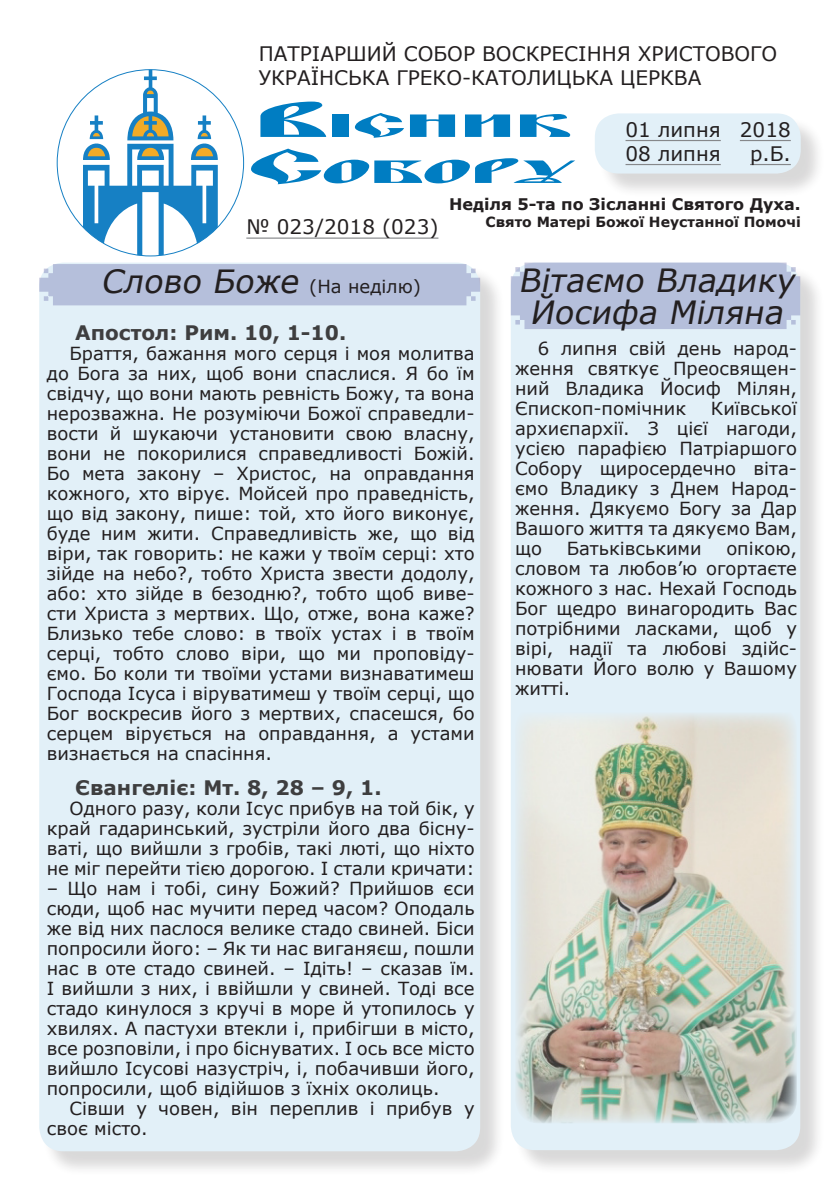
<style>
.page{position:relative;width:840px;height:1191px;background:#fff}
.page>*{position:absolute;margin:0;border:0;box-sizing:border-box;transform-origin:0 0}
.Назва_рубрики{font:italic 32px/32px "Verdana";color:#231f20;text-align:center}
.ВІСНИК_СОБОРУ{font:31px/46px "Blagovest Five";color:#007dc2;scale:2.79 1}
.Неділя_Текст{font:20px "Verdana";color:#231f20}
.Текст_виділення{font:700 20px "Verdana";color:#3e3e3f}
.Текст_читання{font:18px/20px "Verdana";color:#231f20;text-align:justify}
.Назва_рубрики-2{font:18px "Verdana";color:#231f20}
.День_календаря{font:700 16px "Verdana";color:#231f20}
.День_календаря-2{font:700 14px "Verdana";color:#231f20}
.s1{font-size:44.4px}
.s2{font-style:italic;font-size:32px}
</style>
<div class="page">
<div style="left:513px;top:265px;width:311px;height:910px;background:#231f20;opacity:.75"></div>
<div style="left:510px;top:262px;width:289px;height:888px;background:#e2f0f8;border-radius:24px"></div>
<div style="left:42px;top:266px;width:462px;height:910px;background:#231f20;opacity:.75"></div>
<div style="left:39px;top:262px;width:441px;height:889px;background:#e2f0f8;border-radius:24px"></div>
<div style="left:39px;top:264px;width:441px;height:41px;background:#b5bfdb"></div>
<div style="left:597px;top:116px;width:228px;height:83px;background:#231f20;opacity:.75"></div>
<div style="left:594px;top:113px;width:206px;height:60px;background:#e2f0f8;border-radius:24px"></div>
<hr style="left:246px;top:237px;width:192px;height:2px;background:#86888b">
<hr style="left:739px;top:140px;width:51px;height:1px;background:#86888b">
<hr style="left:749px;top:164px;width:41px;height:1px;background:#86888b">
<hr style="left:625px;top:140px;width:95px;height:1px;background:#86888b">
<hr style="left:625px;top:164px;width:95px;height:1px;background:#86888b">
<svg style="left:56px;top:69px;width:188px;height:188px"></svg>
<div style="left:510px;top:262px;width:289px;height:67px;background:#b5bfdb"></div>
<img style="left:516px;top:714px;width:280px;height:409px">
<p class="Неділя_Текст" style="left:259px;top:40px;width:519px">ПАТРІАРШИЙ СОБОР ВОСКРЕСІННЯ ХРИСТОВОГО</p>
<p class="Неділя_Текст" style="left:259px;top:64px;width:444px">УКРАЇНСЬКА ГРЕКО-КАТОЛИЦЬКА ЦЕРКВА</p>
<p class="ВІСНИК_СОБОРУ" style="left:249px;top:102px;width:118px"><span class="s1">В</span>існик<br><span class="s1">С</span>обору</p>
<p class="Неділя_Текст" style="left:739px;top:115px;width:52px">2018</p>
<p class="Неділя_Текст" style="left:749px;top:139px;width:42px">р.Б.</p>
<p class="Неділя_Текст" style="left:625px;top:115px;width:97px">01 липня</p>
<p class="Неділя_Текст" style="left:625px;top:139px;width:97px">08 липня</p>
<p class="День_календаря" style="left:449px;top:193px;width:353px">Неділя 5-та по Зісланні Святого Духа.</p>
<p class="День_календаря-2" style="left:485px;top:212px;width:316px">Свято Матері Божої Неустанної Помочі</p>
<p class="Неділя_Текст" style="left:246px;top:213px;width:193px">№ 023/2018 (023)</p>
<p class="Назва_рубрики-2" style="left:100px;top:274px;width:322px"><span class="s2">Слово Боже</span> (На неділю)</p>
<p class="Текст_виділення" style="left:75px;top:318px;width:272px">Апостол: Рим. 10, 1-10.</p>
<p class="Текст_читання" style="left:47px;top:343px;width:429px;text-indent:23px">Браття, бажання мого серця і моя молитва до Бога за них, щоб вони спаслися. Я бо їм свідчу, що вони мають ревність Божу, та вона нерозважна. Не розуміючи Божої справедли&shy;вости й шукаючи установити свою власну, вони не покорилися справедливості Божій.<br>Бо мета закону – Христос, на оправдання кожного, хто вірує. Мойсей про праведність, що від закону, пише: той, хто його виконує, буде ним жити. Справедливість же, що від віри, так говорить: не кажи у твоїм серці: хто зійде на небо?, тобто Христа звести додолу, або: хто зійде в безодню?, тобто щоб виве&shy;сти Христа з мертвих. Що, отже, вона каже?<br>Близько тебе слово: в твоїх устах і в твоїм серці, тобто слово віри, що ми проповіду&shy;ємо. Бо коли ти твоїми устами визнаватимеш Господа Ісуса і віруватимеш у твоїм серці, що Бог воскресив його з мертвих, спасешся, бо серцем вірується на оправдання, а устами визнається на спасіння.</p>
<p class="Текст_виділення" style="left:75px;top:774px;width:308px">Євангеліє: Мт. 8, 28 – 9, 1.</p>
<p class="Текст_читання" style="left:47px;top:798px;width:429px;text-indent:23px">Одного разу, коли Ісус прибув на той бік, у край гадаринський, зустріли його два бісну&shy;ваті, що вийшли з гробів, такі люті, що ніхто не міг перейти тією дорогою. І стали кричати:</p>
<p class="Текст_читання" style="left:47px;top:878px;width:429px">– Що нам і тобі, сину Божий? Прийшов єси сюди, щоб нас мучити перед часом? Оподаль же від них паслося велике стадо свиней. Біси попросили його: – Як ти нас виганяєш, пошли нас в оте стадо свиней. – Ідіть! – сказав їм.<br>І вийшли з них, і ввійшли у свиней. Тоді все стадо кинулося з кручі в море й утопилось у хвилях. А пастухи втекли і, прибігши в місто, все розповіли, і про біснуватих. І ось все місто вийшло Ісусові назустріч, і, побачивши його, попросили, щоб відійшов з їхніх околиць.</p>
<p class="Текст_читання" style="left:47px;top:1098px;width:429px;text-indent:23px">Сівши у човен, він переплив і прибув у своє місто.</p>
<p class="Назва_рубрики" style="left:518px;top:264px;width:285px">Вітаємо Владику<br>Йосифа Міляна</p>
<p class="Текст_читання" style="left:515px;top:338px;width:283px;text-indent:23px">6 липня свій день народ&shy;ження святкує Преосвящен&shy;ний Владика Йосиф Мілян, Єпископ-помічник</p>
<p class="Текст_читання" style="left:515px;top:398px;width:283px;text-indent:196px">Київської архиєпархії. З цієї нагоди, усією парафією Патріаршого Собору щиросердечно віта&shy;ємо Владику з Днем Народ&shy;ження. Дякуємо Богу за Дар Вашого життя та дякуємо Вам, що</p>
<p class="Текст_читання" style="left:515px;top:538px;width:283px;text-indent:211px">опікою, словом та любов’ю огортаєте кожного з нас. Нехай Господь Бог щедро винагородить Вас потрібними ласками, щоб у вірі, надії та любові здійс&shy;нювати Його волю у Вашому житті.</p>
<p class="Текст_читання" style="left:566px;top:538px;width:136px">Батьківськими</p>
</div>
